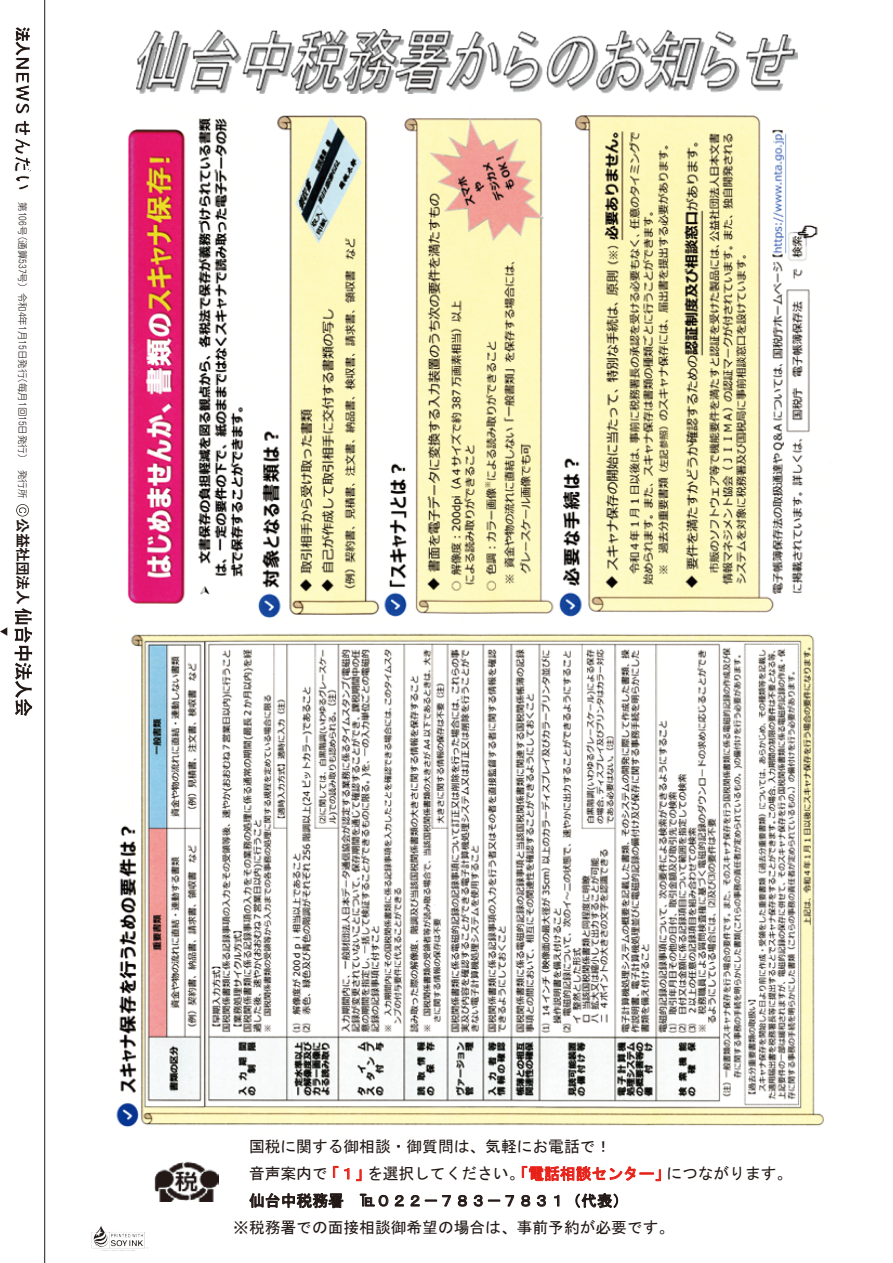
<style>
.page{position:relative;width:893px;height:1263px;background:#fff}
.page>*{position:absolute;margin:0;border:0;box-sizing:border-box;transform-origin:0 0}
.t1{font:15.75px "MS Gothic";color:#221815}
.t2{font:15px "Motoya Gothic Pro W5";letter-spacing:-.05em;color:#221815}
.t3{font:9.9px "Motoya Maru Pro W2";color:#221815;scale:.95 1}
.s1{color:#e72118}
</style>
<div class="page">
<hr style="left:44px;top:0;width:1px;height:1263px;background:#221815">
<img style="left:92px;top:1226px;width:53px;height:22px">
<svg style="left:0;top:627px;width:7px;height:9px"></svg>
<svg style="left:14px;top:120px;width:17px;height:70px"></svg>
<svg style="left:15px;top:27px;width:15px;height:87px"></svg>
<svg style="left:15px;top:608px;width:17px;height:108px"></svg>
<svg style="left:16px;top:504px;width:13px;height:12px"></svg>
<img style="left:116px;top:633px;width:708px;height:494px">
<img style="left:127px;top:115px;width:691px;height:503px">
<img style="left:136px;top:30px;width:661px;height:64px">
<svg style="left:333px;top:1166px;width:5px;height:12px"></svg>
<svg style="left:344px;top:1168px;width:5px;height:11px"></svg>
<svg style="left:356px;top:1169px;width:5px;height:12px"></svg>
<svg style="left:522px;top:1166px;width:139px;height:15px"></svg>
<svg style="left:249px;top:1193px;width:94px;height:16px"></svg>
<svg style="left:360px;top:1194px;width:28px;height:12px"></svg>
<svg style="left:395px;top:1195px;width:9px;height:11px"></svg>
<svg style="left:411px;top:1195px;width:40px;height:11px"></svg>
<svg style="left:458px;top:1195px;width:9px;height:11px"></svg>
<svg style="left:474px;top:1195px;width:40px;height:11px"></svg>
<svg style="left:521px;top:1195px;width:9px;height:11px"></svg>
<svg style="left:537px;top:1195px;width:9px;height:11px"></svg>
<svg style="left:554px;top:1195px;width:5px;height:11px"></svg>
<svg style="left:576px;top:1193px;width:42px;height:15px"></svg>
<img style="left:155px;top:1161px;width:64px;height:41px">
<p class="t3" style="left:30px;top:202px;width:313px;rotate:90deg">第106号（通算537号）令和4年1月15日発行（毎月1回15日発行） 発行所</p>
<p class="t2" style="left:34px;top:518px;width:88px;rotate:90deg">公益社団法人</p>
<p class="t1" style="left:249px;top:1139px;width:364px">国税に関する御相談・御質問は、気軽にお電話で！</p>
<p class="t1" style="left:249px;top:1166px;width:545px">音声案内で<span class="s1">「１」</span>を選択してください。<span class="s1">「電話相談センター」</span>につながります。</p>
<p class="t1" style="left:249px;top:1193px;width:381px">仙台中税務署 ℡０２２－７８３－７８３１（代表）</p>
<p class="t1" style="left:233px;top:1220px;width:443px">※税務署での面接相談御希望の場合は、事前予約が必要です。</p>
</div>
